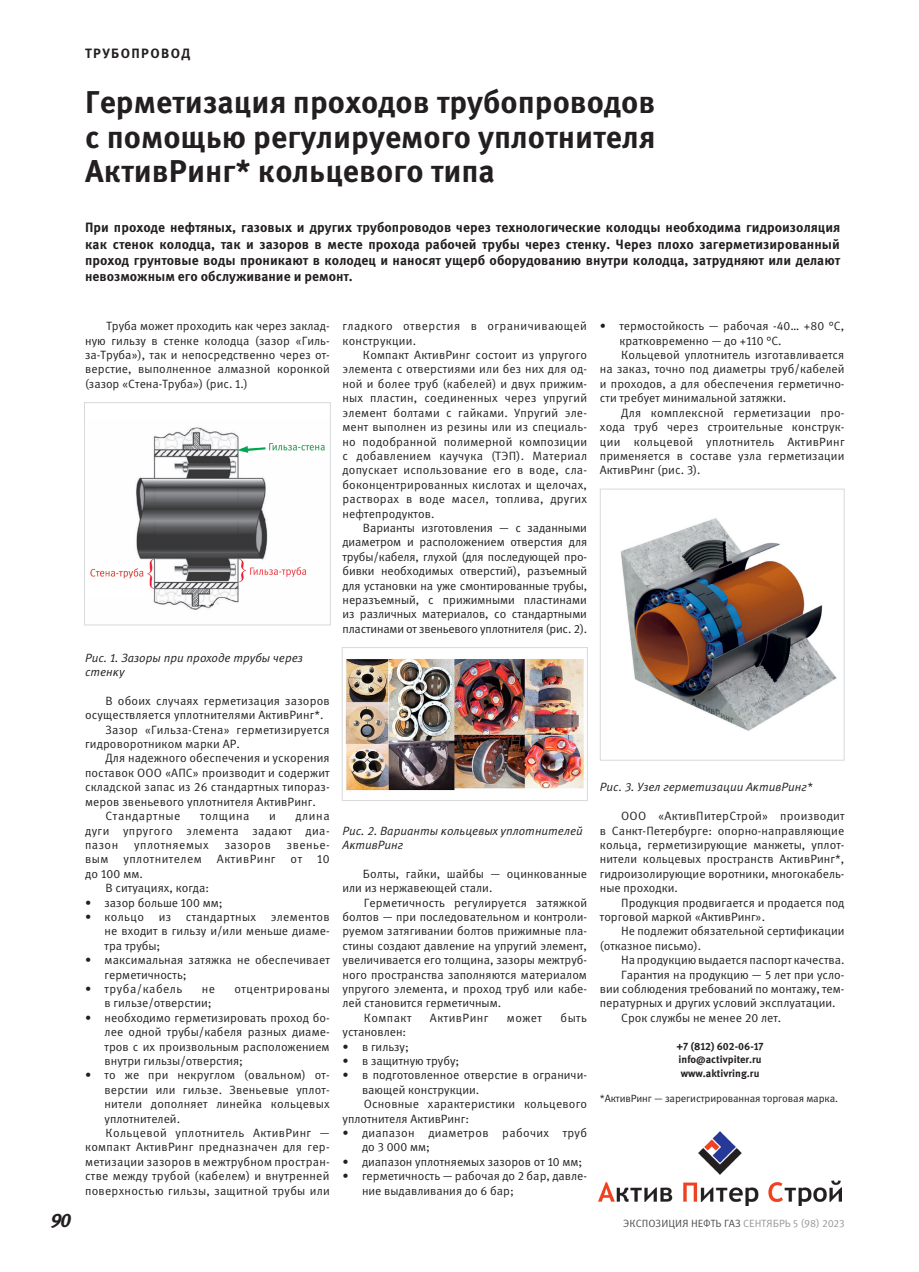
<style>
.page{position:relative;width:919px;height:1272px;background:#fff}
.page>*{position:absolute;margin:0;border:0;box-sizing:border-box;transform-origin:0 0}
.Заголовок4{font:700 31.5px/34.5px "Meta Pro";color:#231f20;text-align:justify}
.t1{font:italic 700 19.5px "Meta Pro";color:#231f20}
.тхтАннотация{font:700 13.5px/16.2px "Meta Pro";color:#231f20;text-align:justify}
.Рубрика1{font:700 13.5px "Meta Pro";letter-spacing:.1em;color:#231f20}
.ТЕКСТ18{font:12px/14.4px "Meta Pro";letter-spacing:.01em;color:#231f20;text-align:justify}
.С_точками{font:12px/14.4px "Meta Pro";letter-spacing:.005em;color:#231f20}
.Текст_Таб__Рис{font:italic 12px/14.4px "Meta Pro";color:#231f20}
.ТЕКСТ18-2{font:12px/14.4px "Meta Pro";letter-spacing:.035em;color:#231f20}
.ТЕКСТ18-3{font:12px "Meta Pro";letter-spacing:.04em;color:#231f20}
.С_точками-2{font:12px/14.4px "Meta Pro";letter-spacing:.025em;color:#231f20}
.С_точками-3{font:12px "Meta Pro";letter-spacing:.04em;color:#231f20}
.ТЕКСТ18-4{font:12px "Meta Pro";letter-spacing:.05em;color:#231f20}
.тхтAbstract{font:700 10.5px "Meta Pro";color:#231f20}
.ПОДПИСЬ_К_ФОРМУЛЕ{font:10.5px "Meta Pro";letter-spacing:-.01em;color:#231f20}
.t2{font:10.5px "Meta Pro";color:#4b4c4d}
.s1{color:#939598}
</style>
<div class="page">
<img style="left:90px;top:427px;width:235px;height:183px">
<div style="left:84px;top:402px;width:247px;height:223px;border:1px solid #d8d9db"></div>
<img style="left:345px;top:659px;width:239px;height:132px">
<div style="left:342px;top:647px;width:245px;height:154px;border:1px solid #d8d9db"></div>
<img style="left:620px;top:518px;width:217px;height:213px">
<div style="left:600px;top:488px;width:244px;height:272px;border:1px solid #d8d9db"></div>
<img style="left:598px;top:1131px;width:243px;height:74px">
<p class="Рубрика1" style="left:85px;top:45px;width:107px">ТРУБОПРОВОД</p>
<p class="Заголовок4" style="left:85px;top:86px;width:571px">Герметизация проходов трубопроводов с помощью регулируемого уплотнителя АктивРинг* кольцевого типа</p>
<p class="тхтАннотация" style="left:85px;top:220px;width:756px">При проходе нефтяных, газовых и других трубопроводов через технологические колодцы необходима гидроизоляция как стенок колодца, так и зазоров в месте прохода рабочей трубы через стенку. Через плохо загерметизированный проход грунтовые воды проникают в колодец и наносят ущерб оборудованию внутри колодца, затрудняют или делают невозможным его обслуживание и ремонт.</p>
<p class="ТЕКСТ18" style="left:85px;top:319px;width:246px;text-indent:21px">Труба может проходить как через заклад&shy;ную гильзу в стенке колодца (зазор «Гиль&shy;за-Труба»), так и непосредственно через от&shy;верстие, выполненное алмазной коронкой (зазор «Стена-Труба») (рис. 1.)</p>
<p class="Текст_Таб__Рис" style="left:85px;top:650px;width:219px">Рис. 1. Зазоры при проходе трубы через стенку</p>
<p class="ТЕКСТ18" style="left:85px;top:693px;width:246px;text-indent:20px">В обоих случаях герметизация зазоров осуществляется уплотнителями АктивРинг*.</p>
<p class="ТЕКСТ18" style="left:85px;top:722px;width:246px;text-indent:20px">Зазор «Гильза-Стена» герметизируется гидроворотником марки АР.</p>
<p class="ТЕКСТ18" style="left:85px;top:751px;width:246px;text-indent:20px">Для надежного обеспечения и ускорения поставок ООО «АПС» производит и содержит складской запас из 26 стандартных типораз&shy;меров звеньевого уплотнителя АктивРинг.</p>
<p class="ТЕКСТ18-4" style="left:105px;top:808px;width:76px">Стандартные</p>
<p class="ТЕКСТ18-4" style="left:200px;top:808px;width:51px">толщина</p>
<p class="ТЕКСТ18" style="left:269px;top:809px;width:8px">и</p>
<p class="ТЕКСТ18" style="left:85px;top:809px;width:246px;text-indent:210px">длина дуги упругого элемента задают диа&shy;пазон</p>
<p class="ТЕКСТ18-3" style="left:134px;top:837px;width:76px">уплотняемых</p>
<p class="ТЕКСТ18-3" style="left:225px;top:837px;width:48px">зазоров</p>
<p class="ТЕКСТ18" style="left:287px;top:837px;width:44px">звенье-</p>
<p class="ТЕКСТ18" style="left:85px;top:852px;width:25px">вым</p>
<p class="ТЕКСТ18-3" style="left:123px;top:851px;width:80px">уплотнителем</p>
<p class="ТЕКСТ18-3" style="left:217px;top:851px;width:60px">АктивРинг</p>
<p class="ТЕКСТ18" style="left:290px;top:852px;width:13px">от</p>
<p class="ТЕКСТ18" style="left:317px;top:852px;width:14px">10</p>
<p class="ТЕКСТ18" style="left:85px;top:866px;width:59px">до 100 мм.</p>
<p class="ТЕКСТ18" style="left:105px;top:881px;width:105px">В ситуациях, когда:</p>
<p class="С_точками" style="left:85px;top:895px;width:139px">• зазор больше 100 мм;</p>
<p class="С_точками" style="left:105px;top:909px;width:226px;text-align:justify;text-indent:-20px">• кольцо из стандартных элементов не входит в гильзу и/или меньше диаме&shy;тра трубы;</p>
<p class="С_точками" style="left:105px;top:953px;width:227px;text-indent:-20px">• максимальная затяжка не обеспечивает герметичность;</p>
<p class="С_точками-3" style="left:85px;top:981px;width:99px">• труба/кабель</p>
<p class="С_точками" style="left:202px;top:981px;width:15px">не</p>
<p class="С_точками-3" style="left:234px;top:981px;width:97px">отцентрированы</p>
<p class="С_точками" style="left:105px;top:996px;width:109px">в гильзе/отверстии;</p>
<p class="С_точками" style="left:105px;top:1010px;width:226px;text-align:justify;text-indent:-20px">• необходимо герметизировать проход бо&shy;лее одной трубы/кабеля разных диаме&shy;тров с их произвольным расположением внутри гильзы/отверстия;</p>
<p class="С_точками" style="left:105px;top:1068px;width:226px;text-align:justify;text-indent:-20px">• то же при некруглом (овальном) от&shy;верстии или гильзе. Звеньевые уплот&shy;нители дополняет линейка кольцевых уплотнителей.</p>
<p class="ТЕКСТ18" style="left:85px;top:1125px;width:246px;text-indent:20px">Кольцевой уплотнитель АктивРинг — компакт АктивРинг предназначен для гер&shy;метизации зазоров в межтрубном простран&shy;стве между трубой (кабелем) и внутренней поверхностью гильзы, защитной трубы или</p>
<p class="ТЕКСТ18-2" style="left:342px;top:319px;width:246px">гладкого отверстия в ограничивающей конструкции.</p>
<p class="ТЕКСТ18" style="left:342px;top:348px;width:246px;text-indent:20px">Компакт АктивРинг состоит из упругого элемента с отверстиями или без них для од&shy;ной и более труб (кабелей) и двух прижим&shy;ных пластин, соединенных через упругий элемент болтами с гайками. Упругий эле&shy;мент выполнен из резины или из специаль&shy;но подобранной полимерной композиции с добавлением каучука (ТЭП). Материал допускает использование его в воде, сла&shy;боконцентрированных кислотах и щелочах, растворах в воде масел, топлива, других нефтепродуктов.</p>
<p class="ТЕКСТ18" style="left:342px;top:521px;width:246px;text-indent:20px">Варианты изготовления — с заданными диаметром и расположением отверстия для трубы/кабеля, глухой (для последующей про&shy;бивки необходимых отверстий), разъемный для установки на уже смонтированные трубы, неразъемный, с прижимными пластинами из различных материалов, со стандартными пластинами от звеньевого уплотнителя (рис. 2).</p>
<p class="Текст_Таб__Рис" style="left:342px;top:823px;width:242px">Рис. 2. Варианты кольцевых уплотнителей<br>АктивРинг</p>
<p class="ТЕКСТ18" style="left:342px;top:866px;width:246px;text-indent:20px">Болты, гайки, шайбы — оцинкованные или из нержавеющей стали.</p>
<p class="ТЕКСТ18" style="left:342px;top:895px;width:246px;text-indent:21px">Герметичность регулируется затяжкой болтов — при последовательном и контроли&shy;руемом затягивании болтов прижимные пла&shy;стины создают давление на упругий элемент, увеличивается его толщина, зазоры межтруб&shy;ного пространства заполняются материалом упругого элемента, и проход труб или кабе&shy;лей становится герметичным.</p>
<p class="ТЕКСТ18-2" style="left:364px;top:1010px;width:49px">Компакт</p>
<p class="ТЕКСТ18-2" style="left:430px;top:1010px;width:60px">АктивРинг</p>
<p class="ТЕКСТ18" style="left:507px;top:1010px;width:37px">может</p>
<p class="ТЕКСТ18" style="left:560px;top:1010px;width:28px">быть</p>
<p class="ТЕКСТ18" style="left:342px;top:1025px;width:65px">установлен:</p>
<p class="С_точками" style="left:342px;top:1039px;width:68px">• в гильзу;</p>
<p class="С_точками" style="left:342px;top:1053px;width:118px">• в защитную трубу;</p>
<p class="С_точками" style="left:362px;top:1068px;width:226px;text-indent:-20px">• в подготовленное отверстие в ограничи&shy;вающей конструкции.</p>
<p class="ТЕКСТ18" style="left:342px;top:1097px;width:246px;text-indent:21px">Основные характеристики кольцевого уплотнителя АктивРинг:</p>
<p class="С_точками-2" style="left:362px;top:1125px;width:226px;text-indent:-20px">• диапазон диаметров рабочих труб до 3 000 мм;</p>
<p class="С_точками" style="left:342px;top:1154px;width:241px">• диапазон уплотняемых зазоров от 10 мм;</p>
<p class="С_точками" style="left:362px;top:1169px;width:226px;text-indent:-20px">• герметичность — рабочая до 2 бар, давле&shy;ние выдавливания до 6 бар;</p>
<p class="С_точками" style="left:619px;top:319px;width:226px;text-indent:-20px">• термостойкость — рабочая -40… +80 °С, кратковременно — до +110 °С.</p>
<p class="ТЕКСТ18" style="left:600px;top:348px;width:246px;text-indent:21px">Кольцевой уплотнитель изготавливается на заказ, точно под диаметры труб/кабелей и проходов, а для обеспечения герметично&shy;сти требует минимальной затяжки.</p>
<p class="ТЕКСТ18" style="left:600px;top:405px;width:246px;text-indent:21px">Для комплексной герметизации про&shy;хода труб через строительные конструк&shy;ции кольцевой уплотнитель АктивРинг применяется в составе узла герметизации АктивРинг (рис. 3).</p>
<p class="Текст_Таб__Рис" style="left:600px;top:780px;width:214px">Рис. 3. Узел герметизации АктивРинг*</p>
<p class="ТЕКСТ18" style="left:600px;top:809px;width:246px;text-indent:21px">ООО «АктивПитерСтрой» производит в Санкт-Петербурге: опорно-направляющие кольца, герметизирующие манжеты, уплот&shy;нители кольцевых пространств АктивРинг*, гидроизолирующие воротники, многокабель&shy;ные проходки.</p>
<p class="ТЕКСТ18" style="left:600px;top:895px;width:246px;text-indent:21px">Продукция продвигается и продается под торговой маркой «АктивРинг».</p>
<p class="ТЕКСТ18" style="left:600px;top:924px;width:246px;text-indent:21px">Не подлежит обязательной сертификации (отказное письмо).</p>
<p class="ТЕКСТ18" style="left:621px;top:953px;width:225px">На продукцию выдается паспорт качества.</p>
<p class="ТЕКСТ18" style="left:600px;top:967px;width:246px;text-indent:21px">Гарантия на продукцию — 5 лет при усло&shy;вии соблюдения требований по монтажу, тем&shy;пературных и других условий эксплуатации.</p>
<p class="ТЕКСТ18" style="left:621px;top:1010px;width:161px">Срок службы не менее 20 лет.</p>
<p class="тхтAbstract" style="left:676px;top:1039px;width:89px">+7 (812) 602-06-17</p>
<p class="тхтAbstract" style="left:678px;top:1052px;width:84px">info@activpiter.ru</p>
<p class="тхтAbstract" style="left:680px;top:1066px;width:80px">www.aktivring.ru</p>
<p class="ПОДПИСЬ_К_ФОРМУЛЕ" style="left:600px;top:1091px;width:240px">*АктивРинг — зарегистрированная торговая марка.</p>
<h2 class="t1" style="left:51px;top:1208px;width:22px">90</h2>
<p class="t2" style="left:623px;top:1216px;width:223px">ЭКСПОЗИЦИЯ НЕФТЬ ГАЗ <span class="s1">СЕНТЯБРЬ 5 (98) 2023</span></p>
</div>
